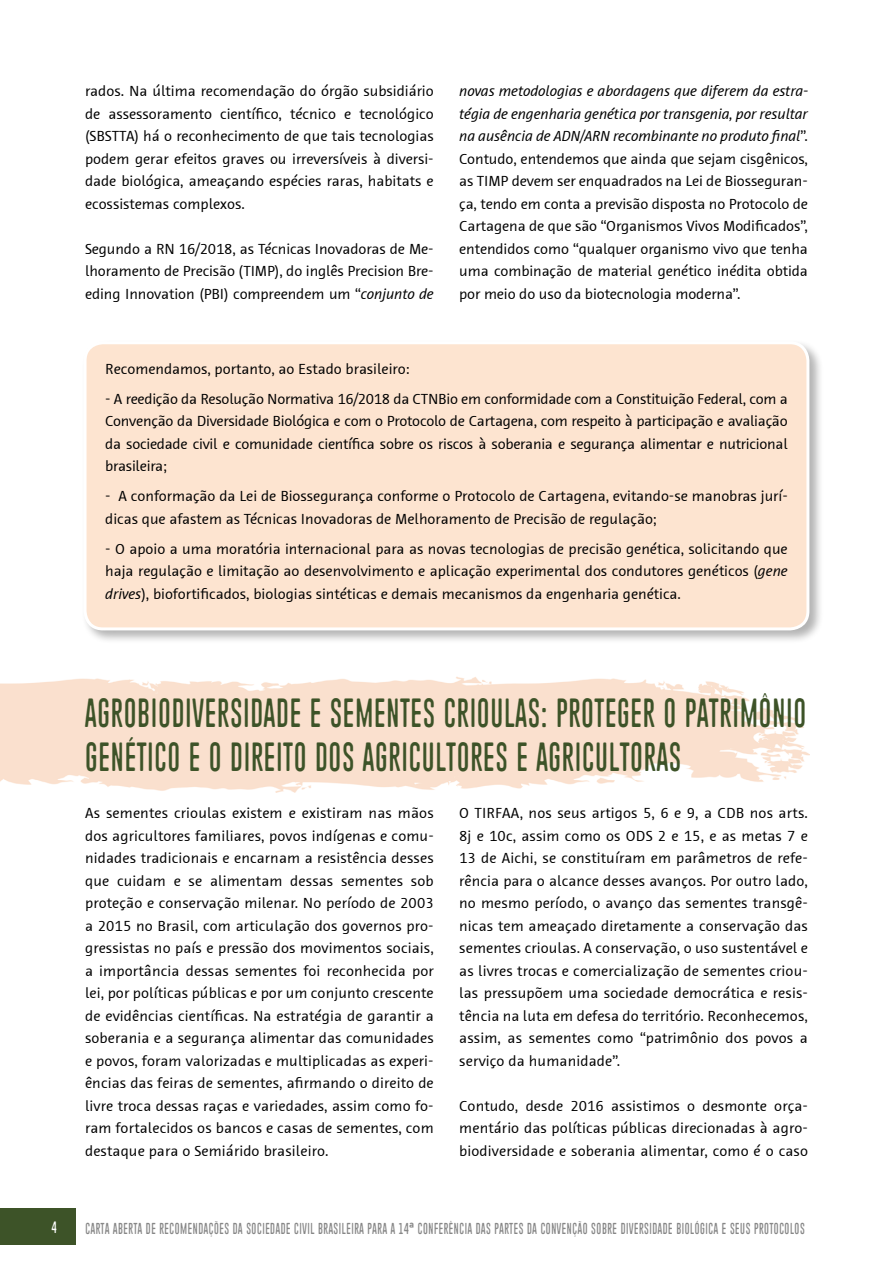
<style>
.page{position:relative;width:893px;height:1263px;background:#fff}
.page>*{position:absolute;margin:0;border:0;box-sizing:border-box;transform-origin:0 0}
.t1{font:40.8px/43.7px "Piparivahtiperhonen";letter-spacing:-.01em;color:#3d5328}
.t2{font:16.5px "Piparivahtiperhonen";color:#fff}
.t3{font:15.9px "Piparivahtiperhonen";color:#878787}
.t4{font:15px/22.5px "Schering Sans";color:#000;text-align:justify}
.s1{font-style:italic}
.s2{font-family:"Bahnschrift 400 100"}
</style>
<div class="page">
<div style="left:0;top:1208px;width:76px;height:37px;background:#3d5328"></div>
<img style="left:0;top:677px;width:810px;height:116px">
<div style="left:81px;top:339px;width:743px;height:306px;background:#000;opacity:.3"></div>
<div style="left:85px;top:343px;width:723px;height:286px;background:#fde4d0;border-radius:18px"></div>
<div style="left:84px;top:341px;width:725px;height:289px;border:3px solid #fff;border-radius:18px"></div>
<p class="t4" style="left:85px;top:80px;width:350px">rados. Na última recomendação do órgão subsidiário de assessoramento científico, técnico e tecnológico (SBSTTA) há o reconhecimento de que tais tecnologias podem gerar efeitos graves ou irreversíveis à diversi&shy;dade biológica, ameaçando espécies raras, habitats e ecossistemas complexos.</p>
<p class="t4" style="left:85px;top:237px;width:350px">Segundo a RN 16/2018, as Técnicas Inovadoras de Me&shy;lhoramento de Precisão (TIMP), do inglês Precision Bre&shy;eding Innovation (PBI) compreendem um “<span class="s1">conjunto de</span></p>
<p class="t4" style="left:459px;top:80px;width:350px"><span class="s1">novas metodologias e abordagens que diferem da estra&shy;tégia de engenharia genética por transgenia, por resultar na ausência de ADN/ARN recombinante no produto final</span>”.<br>Contudo, entendemos que ainda que sejam cisgênicos, as TIMP devem ser enquadrados na Lei de Biosseguran&shy;ça, tendo em conta a previsão disposta no Protocolo de Cartagena de que são “Organismos Vivos Modificados”, entendidos como “qualquer organismo vivo que tenha uma combinação de material genético inédita obtida por meio do uso da biotecnologia moderna”.</p>
<p class="t4" style="left:105px;top:357px;width:306px">Recomendamos, portanto, ao Estado brasileiro:</p>
<p class="t4" style="left:105px;top:387px;width:684px">- A reedição da Resolução Normativa 16/2018 da CTNBio em conformidade com a Constituição Federal, com a Convenção da Diversidade Biológica e com o Protocolo de Cartagena, com respeito à participação e avaliação da sociedade civil e comunidade científica sobre os riscos à soberania e segurança alimentar e nutricional brasileira;</p>
<p class="t4" style="left:105px;top:485px;width:684px">- A conformação da Lei de Biossegurança conforme o Protocolo de Cartagena, evitando-se manobras jurí&shy;dicas que afastem as Técnicas Inovadoras de Melhoramento de Precisão de regulação;</p>
<p class="t4" style="left:105px;top:537px;width:684px">- O apoio a uma moratória internacional para as novas tecnologias de precisão genética, solicitando que haja regulação e limitação ao desenvolvimento e aplicação experimental dos condutores genéticos (<span class="s1">gene drives</span>), biofortificados, biologias sintéticas e demais mecanismos da engenharia genética.</p>
<h1 class="t1" style="left:85px;top:692px;width:724px">AGROBIODIVERSIDADE E SEMENTES CRIOULAS: PROTEGER O PATRIMÔNIO<br>GENÉTICO E O DIREITO DOS AGRICULTORES E AGRICULTORAS</h1>
<p class="t4" style="left:85px;top:802px;width:350px">As sementes crioulas existem e existiram nas mãos dos agricultores familiares, povos indígenas e comu&shy;nidades tradicionais e encarnam a resistência desses que cuidam e se alimentam dessas sementes sob proteção e conservação milenar. No período de 2003 a 2015 no Brasil, com articulação dos governos pro&shy;gressistas no país e pressão dos movimentos sociais, a importância dessas sementes foi reconhecida por lei, por políticas públicas e por um conjunto crescente de evidências científicas. Na estratégia de garantir a soberania e a segurança alimentar das comunidades e povos, foram valorizadas e multiplicadas as experi&shy;ências das feiras de sementes, afirmando o direito de livre troca dessas raças e variedades, assim como fo&shy;ram fortalecidos os bancos e casas de sementes, com destaque para o Semiárido brasileiro.</p>
<p class="t4" style="left:459px;top:802px;width:350px">O TIRFAA, nos seus artigos 5, 6 e 9, a CDB nos arts.<br>8j e 10c, assim como os ODS 2 e 15, e as metas 7 e 13 de Aichi, se constituíram em parâmetros de refe&shy;rência para o alcance desses avanços. Por outro lado, no mesmo período, o avanço das sementes transgê&shy;nicas tem ameaçado diretamente a conservação das sementes crioulas. A conservação, o uso sustentável e as livres trocas e comercialização de sementes criou&shy;las pressupõem uma sociedade democrática e resis&shy;tência na luta em defesa do território. Reconhecemos, assim, as sementes como “patrimônio dos povos a serviço da humanidade”.</p>
<p class="t4" style="left:459px;top:1094px;width:350px">Contudo, desde 2016 assistimos o desmonte orça&shy;mentário das políticas públicas direcionadas à agro&shy;biodiversidade e soberania alimentar, como é o caso</p>
<p class="t2" style="left:52px;top:1219px;width:7px">4</p>
<p class="t3" style="left:85px;top:1221px;width:721px">CARTA ABERTA DE RECOMENDAÇÕES DA SOCIEDADE CIVIL BRASILEIRA PARA A 14<span class="s2">ª</span> CONFERÊNCIA DAS PARTES DA CONVENÇÃO SOBRE DIVERSIDADE BIOLÓGICA E SEUS PROTOCOLOS</p>
</div>
